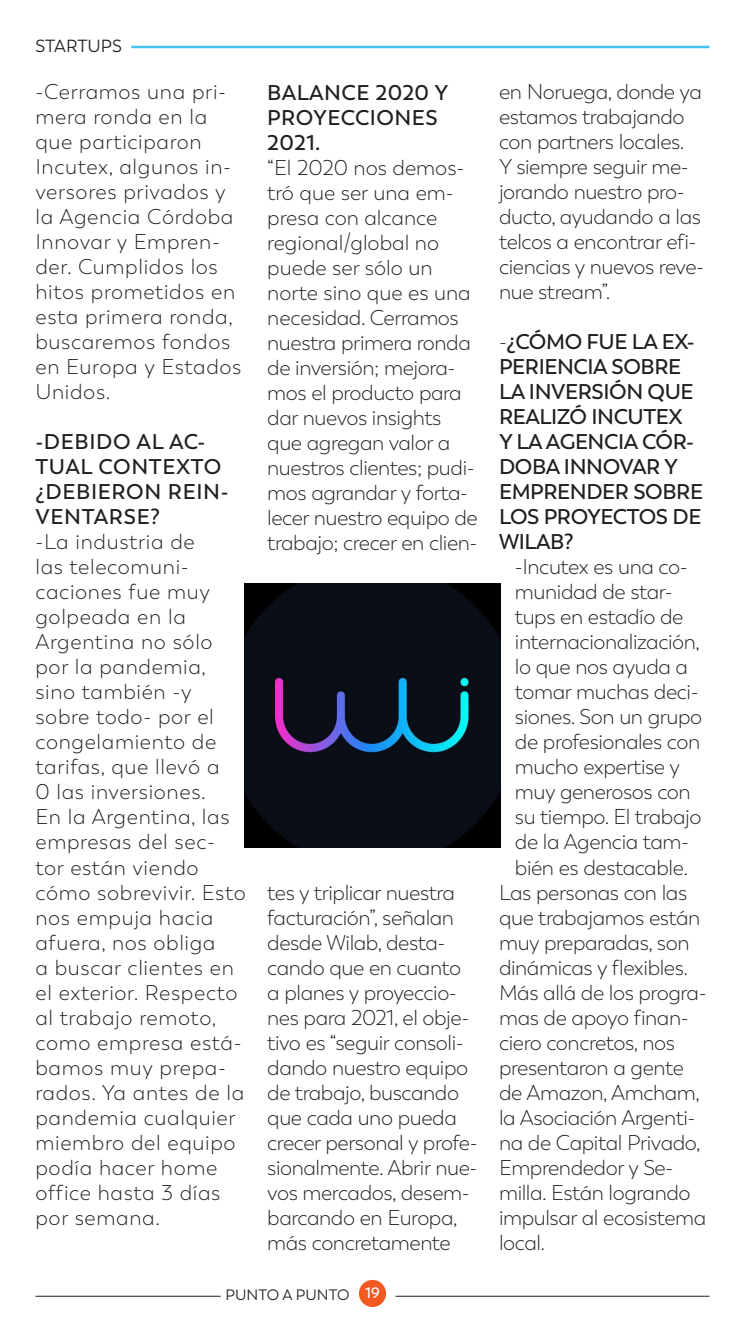
<style>
.page{position:relative;width:745px;height:1326px;background:#fff}
.page>*{position:absolute;margin:0;border:0;box-sizing:border-box;transform-origin:0 0}
.t1{font:300 21.25px/25px "Trenda";letter-spacing:-.02em;color:#231f20}
.t2{font:300 21.25px/25px "Trenda";letter-spacing:.03em;color:#231f20}
.t3{font:600 21.25px/25px "Trenda";letter-spacing:-.02em;color:#231f20}
.t4{font:600 21.25px/25px "Trenda";letter-spacing:.03em;color:#231f20}
.t5{font:600 21.25px/25px "Trenda";letter-spacing:.02em;color:#231f20}
.t6{font:17.5px "Trenda";color:#231f20}
.t7{font:15px "Trenda";color:#231f20}
.t8{font:600 15px "Trenda";color:#fff}
.s1{font-weight:300}
</style>
<div class="page">
<hr style="left:35px;top:1295px;width:185px;height:1px;background:#231f20">
<div style="left:358px;top:1279px;width:28px;height:27px;background:#f15921;border-radius:50%"></div>
<hr style="left:395px;top:1295px;width:314px;height:1px;background:#231f20">
<hr style="left:131px;top:46px;width:578px;height:2px;background:#45c3f3">
<img style="left:244px;top:583px;width:256px;height:264px">
<p class="t6" style="left:35px;top:35px;width:88px">STARTUPS</p>
<p class="t2" style="left:35px;top:79px;width:207px">-Cerramos una pri&shy;mera ronda en la que participaron<br>Incutex, algunos in&shy;versores privados y la Agencia Córdoba<br>Innovar y Empren&shy;der. Cumplidos los hitos prometidos en esta primera ronda, buscaremos fondos en Europa y Estados<br>Unidos.</p>
<p class="t4" style="left:35px;top:429px;width:195px">-DEBIDO AL AC-<br>TUAL CONTEXTO ¿DEBIERON REIN-<br>VENTARSE?</p>
<p class="t2" style="left:35px;top:529px;width:212px">-La industria de<br>las telecomuni&shy;caciones fue muy golpeada en la<br>Argentina no sólo por la pandemia, sino también -y sobre todo- por el congelamiento de tarifas, que llevó a<br>0 las inversiones.<br>En la Argentina, las empresas del sec&shy;tor están viendo cómo sobrevivir. Esto nos empuja hacia afuera, nos obliga<br>a buscar clientes en el exterior. Respecto al trabajo remoto, como empresa está&shy;bamos muy prepa&shy;rados. Ya antes de la pandemia cualquier miembro del equipo podía hacer home office hasta 3 días por semana.</p>
<p class="t5" style="left:267px;top:80px;width:182px">BALANCE 2020 Y<br>PROYECCIONES<br>2021.</p>
<p class="t1" style="left:267px;top:155px;width:212px">“El 2020 nos demos&shy;tró que ser una em&shy;presa con alcance regional/global no puede ser sólo un norte sino que es una necesidad. Cerramos nuestra primera ronda de inversión; mejora&shy;mos el producto para dar nuevos insights que agregan valor a nuestros clientes; pudi&shy;mos agrandar y forta&shy;lecer nuestro equipo de trabajo; crecer en clien-</p>
<p class="t1" style="left:267px;top:880px;width:212px">tes y triplicar nuestra facturación”, señalan desde Wilab, desta&shy;cando que en cuanto a planes y proyeccio&shy;nes para 2021, el obje&shy;tivo es “seguir consoli&shy;dando nuestro equipo de trabajo, buscando que cada uno pueda crecer personal y profe&shy;sionalmente. Abrir nue&shy;vos mercados, desem&shy;barcando en Europa, más concretamente</p>
<p class="t7" style="left:225px;top:1285px;width:125px">PUNTO A PUNTO</p>
<p class="t8" style="left:365px;top:1283px;width:16px">19</p>
<p class="t1" style="left:498px;top:79px;width:206px">en Noruega, donde ya estamos trabajando con partners locales.<br>Y siempre seguir me&shy;jorando nuestro pro&shy;ducto, ayudando a las telcos a encontrar efi&shy;ciencias y nuevos reve&shy;nue stream”.</p>
<p class="t3" style="left:498px;top:329px;width:205px"><span class="s1">-</span>¿CÓMO FUE LA EX-<br>PERIENCIA SOBRE<br>LA INVERSIÓN QUE<br>REALIZÓ INCUTEX<br>Y LA AGENCIA CÓR-<br>DOBA INNOVAR Y<br>EMPRENDER SOBRE<br>LOS PROYECTOS DE<br>WILAB?</p>
<p class="t1" style="left:514px;top:554px;width:174px">-Incutex es una co-</p>
<p class="t1" style="left:514px;top:579px;width:159px">munidad de star-</p>
<p class="t1" style="left:514px;top:604px;width:170px">tups en estadío de</p>
<p class="t1" style="left:514px;top:629px;width:186px">internacionalización,</p>
<p class="t1" style="left:514px;top:654px;width:175px">lo que nos ayuda a</p>
<p class="t1" style="left:514px;top:679px;width:185px">tomar muchas deci-</p>
<p class="t1" style="left:514px;top:704px;width:189px">siones. Son un grupo</p>
<p class="t1" style="left:514px;top:729px;width:187px">de profesionales con</p>
<p class="t1" style="left:514px;top:754px;width:166px">mucho expertise y</p>
<p class="t1" style="left:514px;top:779px;width:177px">muy generosos con</p>
<p class="t1" style="left:514px;top:804px;width:188px">su tiempo. El trabajo</p>
<p class="t1" style="left:514px;top:829px;width:175px">de la Agencia tam-</p>
<p class="t1" style="left:514px;top:854px;width:175px">bién es destacable.</p>
<p class="t1" style="left:498px;top:879px;width:189px">Las personas con las</p>
<p class="t1" style="left:498px;top:904px;width:203px">que trabajamos están</p>
<p class="t1" style="left:498px;top:929px;width:192px">muy preparadas, son</p>
<p class="t1" style="left:498px;top:954px;width:190px">dinámicas y flexibles.</p>
<p class="t1" style="left:498px;top:979px;width:209px">Más allá de los progra-</p>
<p class="t1" style="left:498px;top:1004px;width:191px">mas de apoyo finan-</p>
<p class="t1" style="left:498px;top:1029px;width:177px">ciero concretos, nos</p>
<p class="t1" style="left:498px;top:1054px;width:186px">presentaron a gente</p>
<p class="t1" style="left:498px;top:1079px;width:202px">de Amazon, Amcham,</p>
<p class="t1" style="left:498px;top:1104px;width:198px">la Asociación Argenti-</p>
<p class="t1" style="left:498px;top:1129px;width:203px">na de Capital Privado,</p>
<p class="t1" style="left:498px;top:1154px;width:176px">Emprendedor y Se-</p>
<p class="t1" style="left:498px;top:1179px;width:193px">milla. Están logrando</p>
<p class="t1" style="left:498px;top:1204px;width:209px">impulsar al ecosistema</p>
<p class="t1" style="left:498px;top:1229px;width:48px">local.</p>
</div>
